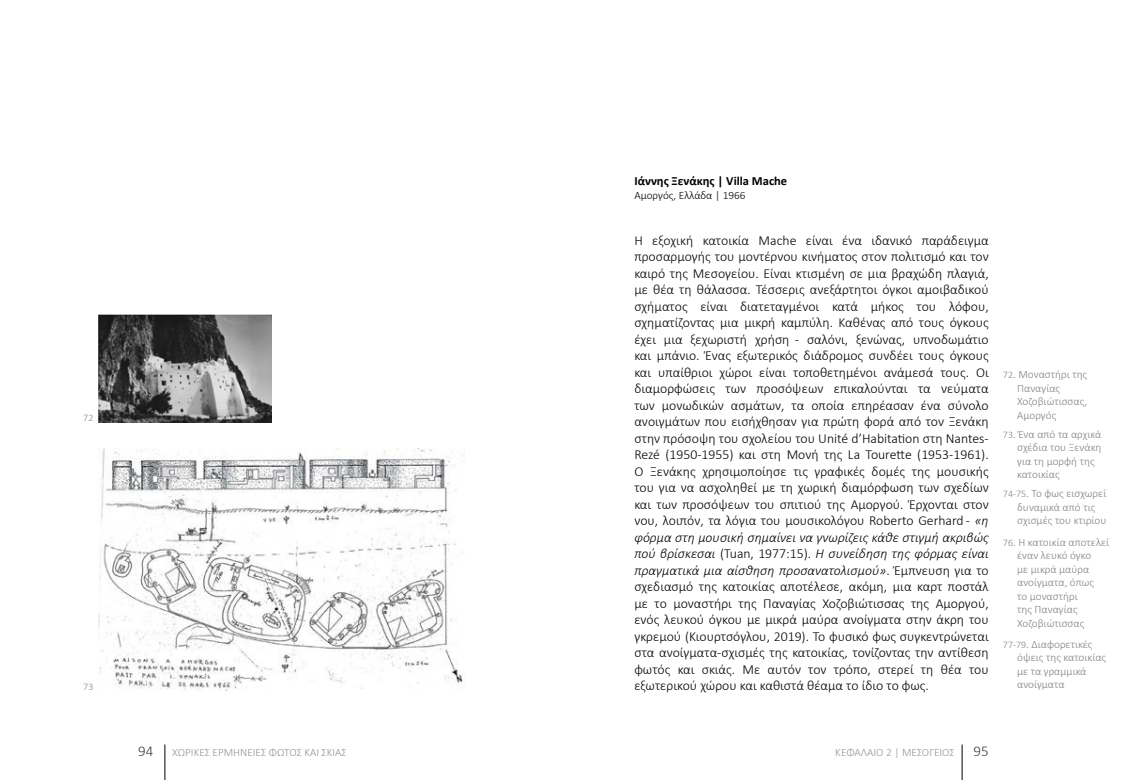
<style>
.page{position:relative;width:1127px;height:780px;background:#fff}
.page>*{position:absolute;margin:0;border:0;box-sizing:border-box;transform-origin:0 0}
.t1{font:300 15px "Calibri";color:#414042}
.t2{font:300 13.75px/16.5px "Calibri";color:#000;text-align:justify}
.t3{font:700 12.5px "Calibri";color:#000}
.t4{font:300 11.25px/13.5px "Calibri";color:#808285}
.t5{font:300 11.25px "Calibri";color:#939598}
.t6{font:300 11.25px "Calibri";color:#000}
.t7{font:300 10px "Calibri";color:#808285}
.s1{font-style:italic}
.s2{font-size:10px}
</style>
<div class="page">
<hr style="left:165px;top:744px;width:1px;height:36px;background:#000">
<hr style="left:962px;top:744px;width:1px;height:36px;background:#000">
<img style="left:99px;top:448px;width:366px;height:243px">
<img style="left:99px;top:315px;width:172px;height:108px">
<p class="t7" style="left:83px;top:412px;width:12px">72</p>
<p class="t7" style="left:83px;top:680px;width:12px">73</p>
<p class="t3" style="left:634px;top:172px;width:154px">Ιάννης Ξενάκης | Villa Mache</p>
<p class="t6" style="left:634px;top:188px;width:113px">Αμοργός, Ελλάδα | 1966</p>
<p class="t2" style="left:634px;top:231px;width:356px">Η εξοχική κατοικία Mache είναι ένα ιδανικό παράδειγμα προσαρμογής του μοντέρνου κινήματος στον πολιτισμό και τον καιρό της Μεσογείου. Είναι κτισμένη σε μια βραχώδη πλαγιά, με θέα τη θάλασσα. Τέσσερις ανεξάρτητοι όγκοι αμοιβαδικού σχήματος είναι διατεταγμένοι κατά μήκος του λόφου, σχηματίζοντας μια μικρή καμπύλη. Καθένας από τους όγκους έχει μια ξεχωριστή χρήση - σαλόνι, ξενώνας, υπνοδωμάτιο και μπάνιο. Ένας εξωτερικός διάδρομος συνδέει τους όγκους και υπαίθριοι χώροι είναι τοποθετημένοι ανάμεσά τους. Οι διαμορφώσεις των προσόψεων επικαλούνται τα νεύματα των μονωδικών ασμάτων, τα οποία επηρέασαν ένα σύνολο ανοιγμάτων που εισήχθησαν για πρώτη φορά από τον Ξενάκη στην πρόσοψη του σχολείου του Unité d’Habitation στη Nantes-Rezé (1950-1955) και στη Μονή της La Tourette (1953-1961).<br>Ο Ξενάκης χρησιμοποίησε τις γραφικές δομές της μουσικής του για να ασχοληθεί με τη χωρική διαμόρφωση των σχεδίων και των προσόψεων του σπιτιού της Αμοργού. Έρχονται στον νου, λοιπόν, τα λόγια του μουσικολόγου Roberto Gerhard - <span class="s1">«η φόρμα στη μουσική σημαίνει να γνωρίζεις κάθε στιγμή ακριβώς πού βρίσκεσαι</span> (Tuan, 1977:15). <span class="s1">Η συνείδηση της φόρμας είναι πραγματικά μια αίσθηση προσανατολισμού»</span>. Έμπνευση για το σχεδιασμό της κατοικίας αποτέλεσε, ακόμη, μια καρτ ποστάλ με το μοναστήρι της Παναγίας Χοζοβιώτισσας της Αμοργού, ενός λευκού όγκου με μικρά μαύρα ανοίγματα στην άκρη του γκρεμού (Κιουρτσόγλου, 2019). Το φυσικό φως συγκεντρώνεται στα ανοίγματα-σχισμές της κατοικίας, τονίζοντας την αντίθεση φωτός και σκιάς. Με αυτόν τον τρόπο, στερεί τη θέα του εξωτερικού χώρου και καθιστά θέαμα το ίδιο το φως.</p>
<p class="t4" style="left:1017px;top:367px;width:72px;text-indent:-14px"><span class="s2">72</span>. Μοναστήρι της<br>Παναγίας<br>Χοζοβιώτισσας,<br>Αμοργός</p>
<p class="t4" style="left:1017px;top:427px;width:86px;text-indent:-14px"><span class="s2">73</span>. Ένα από τα αρχικά σχέδια του Ξενάκη για τη μορφή της κατοικίας</p>
<p class="t4" style="left:1017px;top:486px;width:91px;text-indent:-14px"><span class="s2">74-75</span>. Το φως εισχωρεί δυναμικά από τις σχισμές του κτιρίου</p>
<p class="t4" style="left:1017px;top:535px;width:94px;text-indent:-14px"><span class="s2">76</span>. Η κατοικία αποτελεί έναν λευκό όγκο<br>με μικρά μαύρα ανοίγματα, όπως<br>το μοναστήρι<br>της Παναγίας<br>Χοζοβιώτισσας</p>
<p class="t4" style="left:1017px;top:637px;width:91px;text-indent:-14px"><span class="s2">77-79</span>. Διαφορετικές όψεις της κατοικίας με τα γραμμικά ανοίγματα</p>
<p class="t1" style="left:138px;top:741px;width:17px">94</p>
<p class="t5" style="left:172px;top:744px;width:176px">ΧΩΡΙΚΕΣ ΕΡΜΗΝΕΙΕΣ ΦΩΤΟΣ ΚΑΙ ΣΚΙΑΣ</p>
<p class="t5" style="left:835px;top:744px;width:121px">ΚΕΦΑΛΑΙΟ 2 | ΜΕΣΟΓΕΙΟΣ</p>
<p class="t1" style="left:973px;top:741px;width:17px">95</p>
</div>
